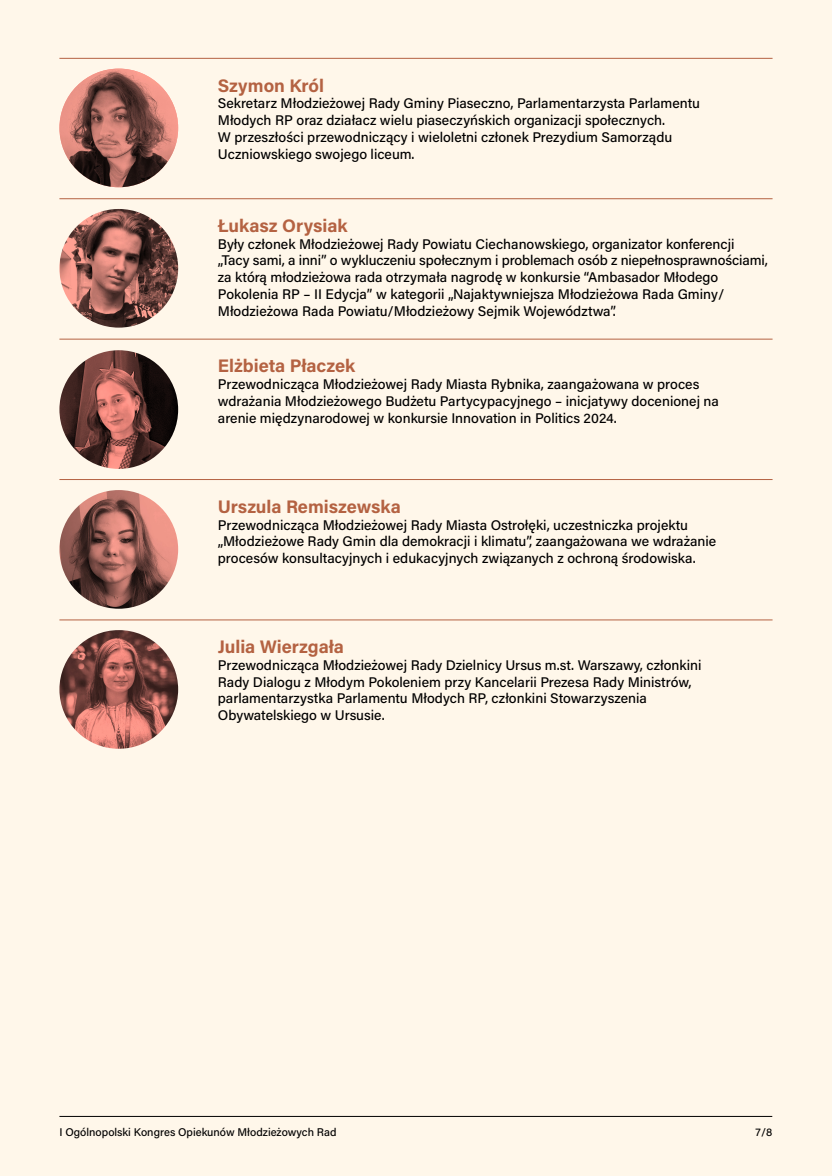
<style>
.page{position:relative;width:832px;height:1176px;background:#fff}
.page>*{position:absolute;margin:0;border:0;box-sizing:border-box;transform-origin:0 0}
.t1{font:700 18.15px "Acumin Pro";color:#b46242}
.t2{font:500 13.95px/16.7px "Acumin Pro";color:#000}
.t3{font:500 11.18px "Acumin Pro";color:#000}
</style>
<div class="page">
<div style="left:0;top:0;width:831px;height:1176px;background:#fff7ea"></div>
<hr style="left:59px;top:58px;width:713px;height:1px;background:#b46242">
<hr style="left:59px;top:198px;width:713px;height:1px;background:#b46242">
<hr style="left:59px;top:339px;width:713px;height:1px;background:#b46242">
<hr style="left:59px;top:479px;width:713px;height:1px;background:#b46242">
<hr style="left:59px;top:619px;width:713px;height:1px;background:#b46242">
<img style="left:59px;top:69px;width:119px;height:118px;border-radius:59px">
<img style="left:59px;top:209px;width:119px;height:119px;border-radius:59px">
<img style="left:59px;top:350px;width:119px;height:119px;border-radius:59px">
<img style="left:59px;top:490px;width:119px;height:119px;border-radius:59px">
<img style="left:59px;top:630px;width:119px;height:119px;border-radius:59px">
<hr style="left:59px;top:1116px;width:713px;height:1px;background:#000">
<h1 class="t1" style="left:218px;top:72px;width:108px">Szymon Król</h1>
<p class="t2" style="left:218px;top:94px;width:483px">Sekretarz Młodzieżowej Rady Gminy Piaseczno, Parlamentarzysta Parlamentu Młodych RP oraz działacz wielu piaseczyńskich organizacji społecznych.<br>W przeszłości przewodniczący i wieloletni członek Prezydium Samorządu Uczniowskiego swojego liceum.</p>
<h1 class="t1" style="left:218px;top:213px;width:131px">Łukasz Orysiak</h1>
<p class="t2" style="left:218px;top:235px;width:551px">Były członek Młodzieżowej Rady Powiatu Ciechanowskiego, organizator konferencji „Tacy sami, a inni” o wykluczeniu społecznym i problemach osób z niepełnosprawnościami, za którą młodzieżowa rada otrzymała nagrodę w konkursie “Ambasador Młodego Pokolenia RP – II Edycja” w kategorii „Najaktywniejsza Młodzieżowa Rada Gminy/ Młodzieżowa Rada Powiatu/Młodzieżowy Sejmik Województwa”.</p>
<h1 class="t1" style="left:218px;top:353px;width:139px">Elżbieta Płaczek</h1>
<p class="t2" style="left:218px;top:375px;width:502px">Przewodnicząca Młodzieżowej Rady Miasta Rybnika, zaangażowana w proces wdrażania Młodzieżowego Budżetu Partycypacyjnego – inicjatywy docenionej na arenie międzynarodowej w konkursie Innovation in Politics 2024.</p>
<h1 class="t1" style="left:218px;top:493px;width:184px">Urszula Remiszewska</h1>
<p class="t2" style="left:218px;top:516px;width:499px">Przewodnicząca Młodzieżowej Rady Miasta Ostrołęki, uczestniczka projektu „Młodzieżowe Rady Gmin dla demokracji i klimatu”, zaangażowana we wdrażanie procesów konsultacyjnych i edukacyjnych związanych z ochroną środowiska.</p>
<h1 class="t1" style="left:218px;top:634px;width:128px">Julia Wierzgała</h1>
<p class="t2" style="left:218px;top:656px;width:485px">Przewodnicząca Młodzieżowej Rady Dzielnicy Ursus m.st. Warszawy, członkini Rady Dialogu z Młodym Pokoleniem przy Kancelarii Prezesa Rady Ministrów, parlamentarzystka Parlamentu Młodych RP, członkini Stowarzyszenia Obywatelskiego w Ursusie.</p>
<p class="t3" style="left:59px;top:1124px;width:278px">I Ogólnopolski Kongres Opiekunów Młodzieżowych Rad</p>
<p class="t3" style="left:755px;top:1124px;width:18px">7/8</p>
</div>
